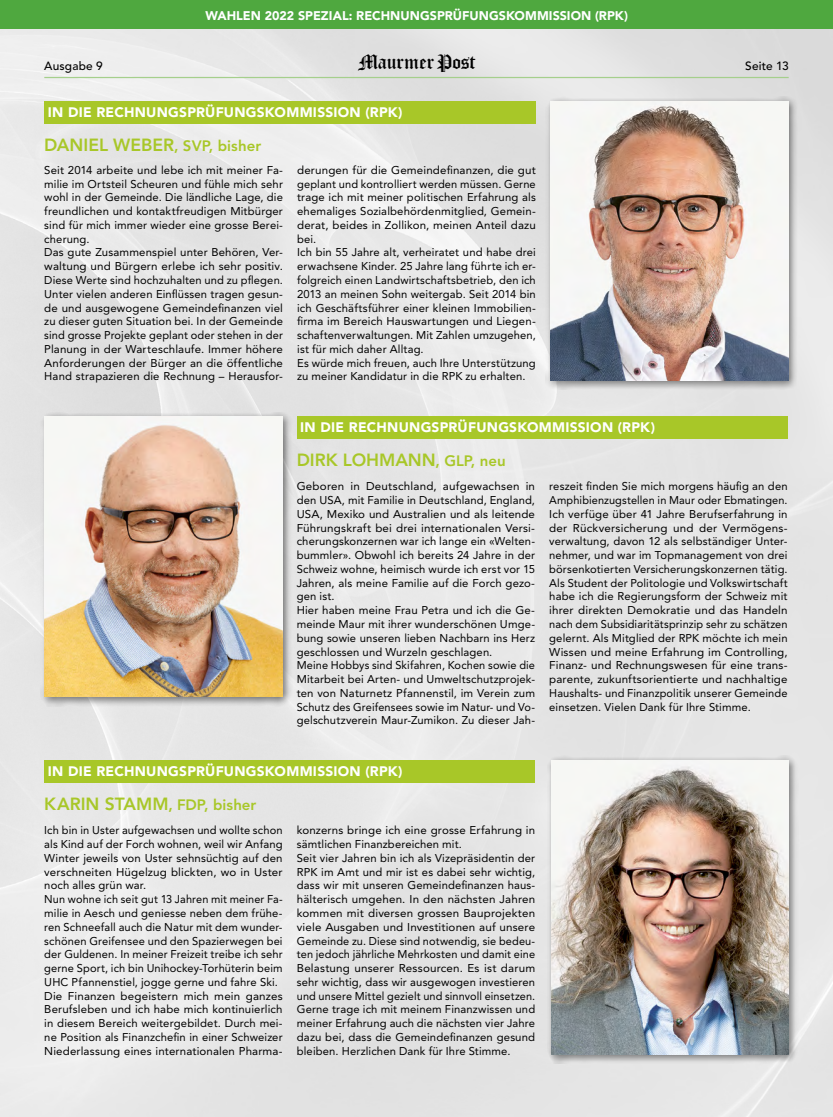
<style>
.page{position:relative;width:833px;height:1117px;background:#fff}
.page>*{position:absolute;margin:0;border:0;box-sizing:border-box;transform-origin:0 0}
.t1{font:22.38px "Old London";color:#000}
.MP_Grundschrift_o_E{font:800 17.5px "Avenir LT Std";color:#a8c728}
.MP_Grundschrift_o_E-2{font:800 15px "Avenir LT Std";color:#a8c728}
.Wahlen_Titel{font:900 13.75px "Avenir LT Std";letter-spacing:.02em;color:#fff}
.t2{font:900 12.5px "Avenir LT Std";letter-spacing:.005em;color:#fff}
.t3{font:500 11.88px "Avenir LT Std";letter-spacing:.01em;color:#000}
.MP_Grundschrift_o_E-3{font:11.25px/13.8px "Avenir LT Std";letter-spacing:.01em;color:#000;text-align:justify}
.s1{font-size:15px}
.s2{font-size:17.5px}
</style>
<div class="page">
<img style="left:0;top:28px;width:833px;height:1088px">
<div style="left:0;top:0;width:833px;height:28px;background:#4fa83f"></div>
<hr style="left:44px;top:77px;width:744px;height:1px;background:#a5cf8c">
<div style="left:545px;top:97px;width:253px;height:293px;background:#000;opacity:.5"></div>
<img style="left:550px;top:101px;width:238px;height:279px">
<div style="left:40px;top:412px;width:253px;height:294px;background:#000;opacity:.5"></div>
<img style="left:45px;top:416px;width:238px;height:280px">
<div style="left:546px;top:755px;width:252px;height:308px;background:#000;opacity:.5"></div>
<img style="left:551px;top:760px;width:237px;height:294px">
<div style="left:44px;top:101px;width:492px;height:23px;background:#a8c728"></div>
<div style="left:297px;top:416px;width:490px;height:23px;background:#a8c728"></div>
<div style="left:44px;top:759px;width:491px;height:23px;background:#a8c728"></div>
<p class="t2" style="left:205px;top:8px;width:424px">WAHLEN 2022 SPEZIAL: RECHNUNGSPRÜFUNGSKOMMISSION (RPK)</p>
<p class="t3" style="left:44px;top:59px;width:60px">Ausgabe 9</p>
<p class="t1" style="left:359px;top:49px;width:118px">Maurmer Post</p>
<p class="t3" style="left:745px;top:59px;width:45px">Seite 13</p>
<p class="Wahlen_Titel" style="left:48px;top:104px;width:356px">IN DIE RECHNUNGSPRÜFUNGSKOMMISSION (RPK)</p>
<p class="MP_Grundschrift_o_E" style="left:44px;top:134px;width:218px">DANIEL WEBER<span class="s1">, SVP, bisher</span></p>
<p class="MP_Grundschrift_o_E-3" style="left:44px;top:163px;width:240px">Seit 2014 arbeite und lebe ich mit meiner Fa&shy;milie im Ortsteil Scheuren und fühle mich sehr wohl in der Gemeinde. Die ländliche Lage, die freundlichen und kontaktfreudigen Mitbürger sind für mich immer wieder eine grosse Berei&shy;cherung.</p>
<p class="MP_Grundschrift_o_E-3" style="left:44px;top:246px;width:240px">Das gute Zusammenspiel unter Behören, Ver&shy;waltung und Bürgern erlebe ich sehr positiv.<br>Diese Werte sind hochzuhalten und zu pflegen.<br>Unter vielen anderen Einflüssen tragen gesun&shy;de und ausgewogene Gemeindefinanzen viel zu dieser guten Situation bei. In der Gemeinde sind grosse Projekte geplant oder stehen in der Planung in der Warteschlaufe. Immer höhere Anforderungen der Bürger an die öffentliche Hand strapazieren die Rechnung – Herausfor-</p>
<p class="MP_Grundschrift_o_E-3" style="left:297px;top:163px;width:240px">derungen für die Gemeindefinanzen, die gut geplant und kontrolliert werden müssen. Gerne trage ich mit meiner politischen Erfahrung als ehemaliges Sozialbehördenmitglied, Gemein&shy;derat, beides in Zollikon, meinen Anteil dazu bei.</p>
<p class="MP_Grundschrift_o_E-3" style="left:297px;top:246px;width:240px">Ich bin 55 Jahre alt, verheiratet und habe drei erwachsene Kinder. 25 Jahre lang führte ich er&shy;folgreich einen Landwirtschaftsbetrieb, den ich 2013 an meinen Sohn weitergab. Seit 2014 bin ich Geschäftsführer einer kleinen Immobilien&shy;firma im Bereich Hauswartungen und Liegen&shy;schaftenverwaltungen. Mit Zahlen umzugehen, ist für mich daher Alltag.</p>
<p class="MP_Grundschrift_o_E-3" style="left:297px;top:356px;width:240px">Es würde mich freuen, auch Ihre Unterstützung zu meiner Kandidatur in die RPK zu erhalten.</p>
<p class="Wahlen_Titel" style="left:300px;top:419px;width:356px">IN DIE RECHNUNGSPRÜFUNGSKOMMISSION (RPK)</p>
<p class="MP_Grundschrift_o_E" style="left:297px;top:449px;width:210px">DIRK LOHMANN<span class="s1">, GLP, neu</span></p>
<p class="MP_Grundschrift_o_E-3" style="left:297px;top:479px;width:240px">Geboren in Deutschland, aufgewachsen in den USA, mit Familie in Deutschland, England, USA, Mexiko und Australien und als leitende Führungskraft bei drei internationalen Versi&shy;cherungskonzernen war ich lange ein «Welten&shy;bummler». Obwohl ich bereits 24 Jahre in der Schweiz wohne, heimisch wurde ich erst vor 15<br>Jahren, als meine Familie auf die Forch gezo&shy;gen ist.</p>
<p class="MP_Grundschrift_o_E-3" style="left:297px;top:603px;width:240px">Hier haben meine Frau Petra und ich die Ge&shy;meinde Maur mit ihrer wunderschönen Umge&shy;bung sowie unseren lieben Nachbarn ins Herz geschlossen und Wurzeln geschlagen.</p>
<p class="MP_Grundschrift_o_E-3" style="left:297px;top:658px;width:240px">Meine Hobbys sind Skifahren, Kochen sowie die Mitarbeit bei Arten- und Umweltschutzprojek&shy;ten von Naturnetz Pfannenstil, im Verein zum Schutz des Greifensees sowie im Natur- und Vo&shy;gelschutzverein Maur-Zumikon. Zu dieser Jah-</p>
<p class="MP_Grundschrift_o_E-3" style="left:549px;top:479px;width:240px">reszeit finden Sie mich morgens häufig an den<br>Amphibienzugstellen in Maur oder Ebmatingen.</p>
<p class="MP_Grundschrift_o_E-3" style="left:549px;top:507px;width:240px">Ich verfüge über 41 Jahre Berufserfahrung in der Rückversicherung und der Vermögens&shy;verwaltung, davon 12 als selbständiger Unter&shy;nehmer, und war im Topmanagement von drei börsenkotierten Versicherungskonzernen tätig.<br>Als Student der Politologie und Volkswirtschaft habe ich die Regierungsform der Schweiz mit ihrer direkten Demokratie und das Handeln nach dem Subsidiaritätsprinzip sehr zu schätzen gelernt. Als Mitglied der RPK möchte ich mein Wissen und meine Erfahrung im Controlling, Finanz- und Rechnungswesen für eine trans&shy;parente, zukunftsorientierte und nachhaltige Haushalts- und Finanzpolitik unserer Gemeinde einsetzen. Vielen Dank für Ihre Stimme.</p>
<p class="Wahlen_Titel" style="left:48px;top:763px;width:356px">IN DIE RECHNUNGSPRÜFUNGSKOMMISSION (RPK)</p>
<p class="MP_Grundschrift_o_E-2" style="left:44px;top:795px;width:214px"><span class="s2">KARIN STAMM</span>, FDP, bisher</p>
<p class="MP_Grundschrift_o_E-3" style="left:44px;top:823px;width:240px">Ich bin in Uster aufgewachsen und wollte schon als Kind auf der Forch wohnen, weil wir Anfang Winter jeweils von Uster sehnsüchtig auf den verschneiten Hügelzug blickten, wo in Uster noch alles grün war.</p>
<p class="MP_Grundschrift_o_E-3" style="left:44px;top:892px;width:240px">Nun wohne ich seit gut 13 Jahren mit meiner Fa&shy;milie in Aesch und geniesse neben dem frühe&shy;ren Schneefall auch die Natur mit dem wunder&shy;schönen Greifensee und den Spazierwegen bei der Guldenen. In meiner Freizeit treibe ich sehr gerne Sport, ich bin Unihockey-Torhüterin beim UHC Pfannenstiel, jogge gerne und fahre Ski.</p>
<p class="MP_Grundschrift_o_E-3" style="left:44px;top:988px;width:240px">Die Finanzen begeistern mich mein ganzes Berufsleben und ich habe mich kontinuierlich in diesem Bereich weitergebildet. Durch mei&shy;ne Position als Finanzchefin in einer Schweizer Niederlassung eines internationalen Pharma-</p>
<p class="MP_Grundschrift_o_E-3" style="left:297px;top:823px;width:240px">konzerns bringe ich eine grosse Erfahrung in sämtlichen Finanzbereichen mit.</p>
<p class="MP_Grundschrift_o_E-3" style="left:297px;top:851px;width:240px">Seit vier Jahren bin ich als Vizepräsidentin der RPK im Amt und mir ist es dabei sehr wichtig, dass wir mit unseren Gemeindefinanzen haus&shy;hälterisch umgehen. In den nächsten Jahren kommen mit diversen grossen Bauprojekten viele Ausgaben und Investitionen auf unsere Gemeinde zu. Diese sind notwendig, sie bedeu&shy;ten jedoch jährliche Mehrkosten und damit eine Belastung unserer Ressourcen. Es ist darum sehr wichtig, dass wir ausgewogen investieren und unsere Mittel gezielt und sinnvoll einsetzen.<br>Gerne trage ich mit meinem Finanzwissen und meiner Erfahrung auch die nächsten vier Jahre dazu bei, dass die Gemeindefinanzen gesund bleiben. Herzlichen Dank für Ihre Stimme.</p>
</div>
